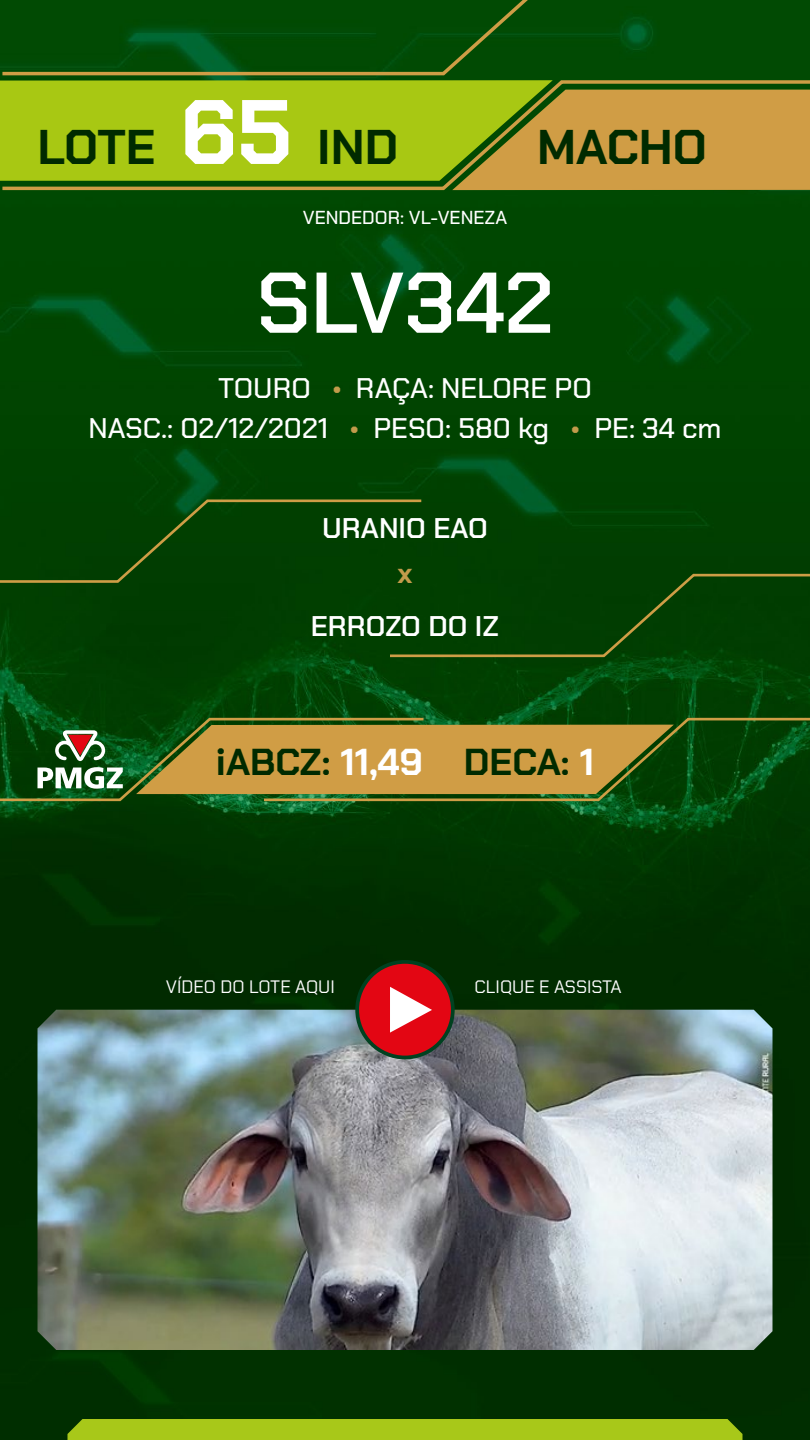
<style>
.page{position:relative;width:810px;height:1440px;background:#fff}
.page>*{position:absolute;margin:0;border:0;box-sizing:border-box;transform-origin:0 0}
.t1{font:600 85.95px "Chakra Petch";color:#fff}
.t2{font:700 48.75px "Chakra Petch";color:#002a00}
.t3{font:700 37.5px "Chakra Petch";color:#002a00}
.t4{font:500 28.42px/39.8px "Chakra Petch";color:#fff;text-align:center}
.t5{font:600 28.42px "Chakra Petch";color:#fff}
.t6{font:700 28.42px "Chakra Petch";color:#c29b4b}
.t7{font:500 18.75px "Chakra Petch";color:#fff}
.t8{font:18px "Chakra Petch";color:#fff}
.s1{font-size:91.28px;color:#fff}
.s2{color:#c29b4b}
.s3{color:#fff}
</style>
<div class="page">
<img style="left:0;top:77px;width:810px;height:1363px">
<svg style="left:0;top:79px;width:810px;height:113px"></svg>
<svg style="left:0;top:0;width:810px;height:77px"></svg>
<div style="left:68px;top:1419px;width:674px;height:21px;background:#a8c819"></div>
<svg style="left:674px;top:717px;width:136px;height:85px"></svg>
<svg style="left:0;top:717px;width:674px;height:85px"></svg>
<div style="left:0;top:498px;width:810px;height:160px;background:#013f00"></div>
<img style="left:38px;top:1010px;width:734px;height:340px">
<div style="left:357px;top:962px;width:96px;height:95px;background:#e30613;border-radius:50%"></div>
<div style="left:355px;top:960px;width:100px;height:99px;border:4px solid #004120;border-radius:50%"></div>
<svg style="left:390px;top:987px;width:42px;height:46px"></svg>
<h2 class="t2" style="left:38px;top:119px;width:362px">LOTE <span class="s1">65</span> IND</h2>
<p class="t7" style="left:303px;top:207px;width:206px">VENDEDOR: VL-VENEZA</p>
<h2 class="t2" style="left:537px;top:119px;width:171px">MACHO</h2>
<h1 class="t1" style="left:256px;top:253px;width:299px">SLV342</h1>
<p class="t4" style="left:88px;top:369px;width:635px">TOURO <span class="s2">•</span> RAÇA: NELORE PO<br>NASC.: 02/12/2021 <span class="s2">•</span> PESO: 580 kg <span class="s2">•</span> PE: 34 cm</p>
<p class="t5" style="left:322px;top:511px;width:167px">URANIO EAO</p>
<p class="t6" style="left:397px;top:556px;width:17px">x</p>
<p class="t5" style="left:311px;top:609px;width:190px">ERROZO DO IZ</p>
<h3 class="t3" style="left:216px;top:740px;width:380px">iABCZ: <span class="s3">11,49</span> DECA: <span class="s3">1</span></h3>
<p class="t8" style="left:166px;top:976px;width:171px">VÍDEO DO LOTE AQUI</p>
<p class="t8" style="left:475px;top:976px;width:149px">CLIQUE E ASSISTA</p>
</div>
